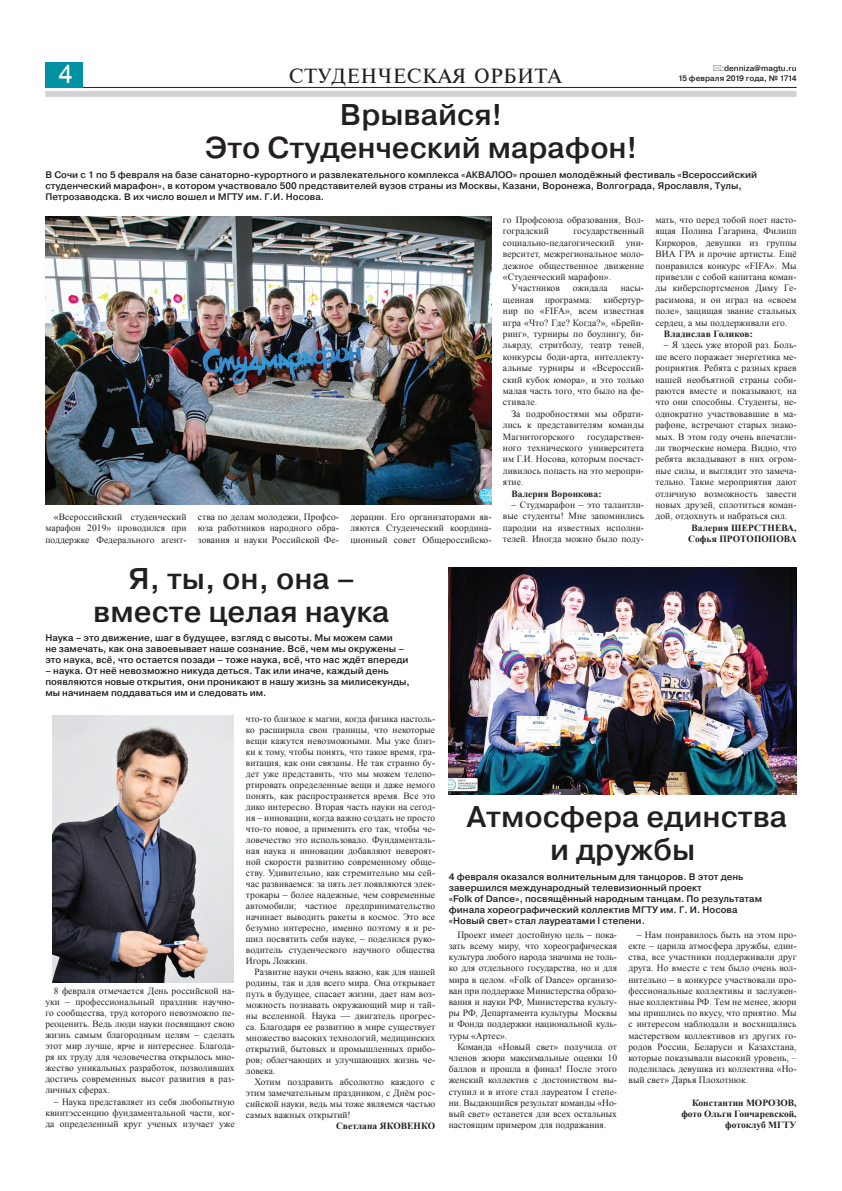
<style>
.page{position:relative;width:842px;height:1191px;background:#fff}
.page>*{position:absolute;margin:0;border:0;box-sizing:border-box;transform-origin:0 0}
.t1{font:500 30px/33px "Pragmatica";color:#231f20;text-align:center}
.t2{font:26px "Arial";color:#fff}
.t3{font:19.5px "Newton C";letter-spacing:.025em;color:#231f20}
.t4{font:9.5px/11.4px "Times New Roman";letter-spacing:.01em;color:#231f20;text-align:justify}
.t5{font:500 9.5px/11px "Pragmatica";color:#231f20}
.t6{font:700 9.5px/11.2px "Times New Roman";letter-spacing:.005em;color:#231f20}
.t7{font:500 8px "Pragmatica";color:#231f20}
.s1{font-family:"Arial";font-weight:400}
.s2{font-style:italic}
</style>
<div class="page">
<hr style="left:54px;top:87px;width:743px;height:1px;background:#231f20">
<div style="left:45px;top:62px;width:38px;height:26px;background:#0092a2"></div>
<div style="left:45px;top:91px;width:752px;height:6px;background:#d1d2d4"></div>
<img style="left:45px;top:216px;width:447px;height:289px">
<img style="left:52px;top:715px;width:182px;height:267px">
<img style="left:449px;top:568px;width:348px;height:226px">
<h2 class="t2" style="left:59px;top:57px;width:16px">4</h2>
<p class="t7" style="left:678px;top:73px;width:120px">15 февраля 2019 года, № 1714</p>
<p class="t7" style="left:722px;top:63px;width:76px"><span class="s1">:</span>denniza@magtu.ru</p>
<h3 class="t3" style="left:289px;top:64px;width:274px">Студенческая орбита</h3>
<h1 class="t1" style="left:205px;top:98px;width:434px">Врывайся!<br>Это Студенческий марафон!</h1>
<p class="t5" style="left:45px;top:169px;width:713px">В Сочи с 1 по 5 февраля на базе санаторно-курортного и развлекательного комплекса «АКВАЛОО» прошел молодёжный фестиваль «Всероссийский студенческий марафон», в котором участвовало 500 представителей вузов страны из Москвы, Казани, Воронежа, Волгограда, Ярославля, Тулы,<br>Петрозаводска. В их число вошел и МГТУ им. Г.И. Носова.</p>
<p class="t4" style="left:45px;top:511px;width:143px;text-indent:9px">«Всероссийский студенческий марафон 2019» проводился при поддержке Федерального агент-</p>
<p class="t4" style="left:198px;top:511px;width:143px">ства по делам молодежи, Профсо&shy;юза работников народного обра&shy;зования и науки Российской Фе-</p>
<p class="t4" style="left:350px;top:511px;width:143px">дерации. Его организаторами яв&shy;ляются Студенческий координа&shy;ционный совет Общероссийско-</p>
<h1 class="t1" style="left:93px;top:561px;width:298px">Я, ты, он, она – вместе целая наука</h1>
<p class="t5" style="left:45px;top:632px;width:365px">Наука – это движение, шаг в будущее, взгляд с высоты. Мы можем сами<br>не замечать, как она завоевывает наше сознание. Всё, чем мы окружены – это наука, всё, что остается позади – тоже наука, всё, что нас ждёт впереди</p>
<p class="t5" style="left:45px;top:665px;width:366px">– наука. От неё невозможно никуда деться. Так или иначе, каждый день появляются новые открытия, они проникают в нашу жизнь за милисекунды, мы начинаем поддаваться им и следовать им.</p>
<p class="t4" style="left:503px;top:214px;width:143px">го Профсоюза образования, Вол&shy;гоградский</p>
<p class="t4" style="left:573px;top:225px;width:72px">государственный</p>
<p class="t4" style="left:503px;top:237px;width:143px">социально-педагогический уни-</p>
<p class="t4" style="left:503px;top:248px;width:143px">верситет, межрегиональное моло-</p>
<p class="t4" style="left:503px;top:259px;width:143px">дежное общественное движение</p>
<p class="t4" style="left:503px;top:271px;width:110px">«Студенческий марафон».</p>
<p class="t4" style="left:511px;top:282px;width:50px">Участников</p>
<p class="t4" style="left:573px;top:282px;width:36px">ожидала</p>
<p class="t4" style="left:503px;top:282px;width:143px;text-indent:118px">насы&shy;щенная программа: кибертур&shy;нир по «FIFA», всем известная игра «Что? Где? Когда?», «Брейн&shy;ринг», турниры по боулингу, би&shy;льярду, стритболу, театр теней, конкурсы боди-арта, интеллекту&shy;альные турниры и «Всероссий&shy;ский кубок юмора», и это только малая часть того, что было на фе&shy;стивале.</p>
<p class="t4" style="left:503px;top:408px;width:143px;text-indent:9px">За подробностями мы обрати&shy;лись к представителям команды Магнитогорского</p>
<p class="t4" style="left:503px;top:430px;width:143px;text-indent:84px">государствен&shy;ного технического университета им Г.И. Носова, которым посчаст&shy;ливилось попасть на это меропри&shy;ятие.</p>
<p class="t6" style="left:511px;top:487px;width:92px">Валерия Воронкова:</p>
<p class="t4" style="left:503px;top:499px;width:143px;text-indent:9px">– Студмарафон – это талантли&shy;вые студенты! Мне запомнились пародии на известных исполни&shy;телей. Иногда можно было поду-</p>
<p class="t4" style="left:655px;top:214px;width:143px">мать, что перед тобой поет насто&shy;ящая Полина Гагарина, Филипп Киркоров, девушки из группы ВИА ГРА и прочие артисты. Ещё понравился конкурс «FIFA». Мы привезли с собой капитана коман&shy;ды киберспортсменов Диму Ге&shy;расимова, и он играл на «своем поле», защищая звание стальных сердец, а мы поддерживали его.</p>
<p class="t6" style="left:664px;top:328px;width:90px">Владислав Голиков:</p>
<p class="t4" style="left:655px;top:339px;width:143px;text-indent:9px">– Я здесь уже второй раз. Боль&shy;ше всего поражает энергетика ме&shy;роприятия. Ребята с разных краев нашей необъятной страны соби&shy;раются вместе и показывают, на что они способны. Студенты, не&shy;однократно участвовавшие в ма&shy;рафоне, встречают старых знако&shy;мых. В этом году очень впечатли&shy;ли творческие номера. Видно, что ребята вкладывают в них огром&shy;ные силы, и выглядит это замеча&shy;тельно. Такие мероприятия дают отличную возможность завести новых друзей, сплотиться коман&shy;дой, отдохнуть и набраться сил.</p>
<p class="t6" style="left:688px;top:521px;width:110px;text-indent:3px">Валерия Шерстнева,<br>Софья Протопопова</p>
<p class="t4" style="left:45px;top:985px;width:191px;line-height:11px;text-indent:9px">8 февраля отмечается День российской на&shy;уки – профессиональный праздник научно&shy;го сообщества, труд которого невозможно пе&shy;реоценить. Ведь люди науки посвящают свою жизнь самым благородным целям – сделать этот мир лучше, ярче и интереснее. Благода&shy;ря их труду для человечества открылось мно&shy;жество уникальных разработок, позволивших достичь современных высот развития в раз&shy;личных сферах.</p>
<p class="t4" style="left:45px;top:1095px;width:191px;line-height:11px;text-indent:9px">– Наука представляет из себя любопытную квинтэссенцию фундаментальной части, ког&shy;да определенный круг ученых изучает уже</p>
<p class="t4" style="left:246px;top:713px;width:191px;line-height:11px">что-то близкое к магии, когда физика настоль&shy;ко расширила свои границы, что некоторые вещи кажутся невозможными. Мы уже близ&shy;ки к тому, чтобы понять, что такое время, гра&shy;витация, как они связаны. Не так странно бу&shy;дет уже представить, что мы можем телепо&shy;ртировать определенные вещи и даже немого понять, как распространяется время. Все это дико интересно. Вторая часть науки на сегод&shy;ня – инновации, когда важно создать не просто что-то новое, а применить его так, чтобы че&shy;ловечество это использовало. Фундаменталь&shy;ная наука и инновации добавляют невероят&shy;ной скорости развитию современному обще&shy;ству. Удивительно, как стремительно мы сей&shy;час развиваемся: за пять лет появляются элек&shy;трокары – более надежные, чем современные автомобили; частное предпринимательство начинает выводить ракеты в космос. Это все безумно интересно, именно поэтому я и ре&shy;шил посвятить себя науке, – поделился руко&shy;водитель студенческого научного общества Игорь Ложкин.</p>
<p class="t4" style="left:246px;top:966px;width:191px;line-height:11px;text-indent:9px">Развитие науки очень важно, как для нашей родины, так и для всего мира. Она открывает путь в будущее, спасает жизни, дает нам воз&shy;можность познавать окружающий мир и тай&shy;ны вселенной. Наука — двигатель прогрес&shy;са. Благодаря ее развитию в мире существует множество высоких технологий, медицинских открытий, бытовых и промышленных прибо&shy;ров, облегчающих и улучшающих жизнь че&shy;ловека.</p>
<p class="t4" style="left:246px;top:1076px;width:191px;line-height:11px;text-indent:9px">Хотим поздравить абсолютно каждого с этим замечательным праздником, с Днём рос&shy;сийской науки, ведь мы тоже являемся частью самых важных открытий!</p>
<p class="t6" style="left:336px;top:1119px;width:101px">Светлана Яковенко</p>
<h1 class="t1" style="left:467px;top:800px;width:322px">Атмосфера единства и дружбы</h1>
<p class="t5" style="left:449px;top:871px;width:315px">4 февраля оказался волнительным для танцоров. В этот день завершился международный телевизионный проект<br>«Folk of Dance», посвящённый народным танцам. По результатам финала хореографический коллектив МГТУ им. Г. И. Носова «Новый свет» стал лауреатами I степени.</p>
<p class="t4" style="left:449px;top:929px;width:170px;text-indent:9px">Проект имеет достойную цель – пока&shy;зать всему миру, что хореографическая культура любого народа значима не толь&shy;ко для отдельного государства, но и для мира в целом. «Folk of Dance» организо&shy;ван при поддержке Министерства образо&shy;вания и науки РФ, Министерства культу&shy;ры РФ, Департамента культуры Москвы и Фонда поддержки национальной куль&shy;туры «Артес».</p>
<p class="t4" style="left:449px;top:1041px;width:170px;text-indent:9px">Команда «Новый свет» получила от членов жюри максимальные оценки 10 баллов и прошла в финал! После этого женский коллектив с достоинством вы&shy;ступил и в итоге стал лауреатом I степе&shy;ни. Выдающийся результат команды «Но&shy;вый свет» останется для всех остальных настоящим примером для подражания.</p>
<p class="t4" style="left:628px;top:929px;width:170px;text-indent:9px">– Нам понравилось быть на этом про&shy;екте – царила атмосфера дружбы, един&shy;ства, все участники поддерживали друг друга. Но вместе с тем было очень вол&shy;нительно – в конкурсе участвовали про&shy;фессиональные коллективы и заслужен&shy;ные коллективы РФ. Тем не менее, жюри мы пришлись по вкусу, что приятно. Мы с интересом наблюдали и восхищались мастерством коллективов из других го&shy;родов России, Беларуси и Казахстана, которые показывали высокий уровень, <span class="s2">– </span>поделилась девушка из коллектива «Но&shy;вый свет» Дарья Плохотнюк.</p>
<p class="t6" style="left:681px;top:1096px;width:117px;text-align:right">Константин Морозов, фото Ольги Гончаревской, фотоклуб МГТУ</p>
</div>
